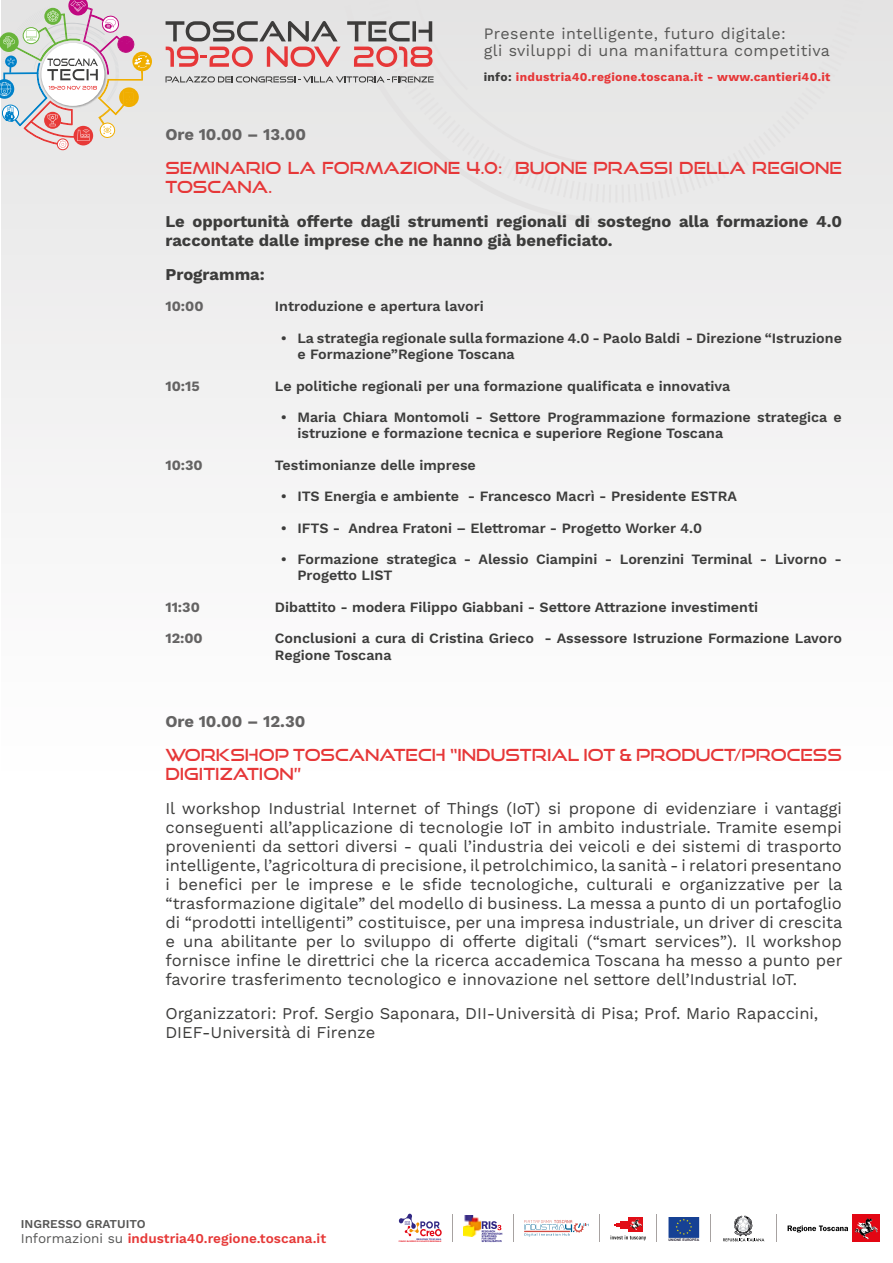
<style>
.page{position:relative;width:893px;height:1263px;background:#fff}
.page>*{position:absolute;margin:0;border:0;box-sizing:border-box;transform-origin:0 0}
.t1{font:16.5px/18.9px "Work Sans";color:#3c3c3b;text-align:justify}
.t2{font:700 16.5px/19px "Work Sans";color:#3c3c3b}
.t3{font:16.5px/19px "Good Times Rg";color:#e63738}
.t4{font:700 16.5px "Work Sans";color:#646363}
.t5{font:15.9px/16.6px "Work Sans";letter-spacing:.025em;color:#575756}
.t6{font:600 14.25px/16.4px "Work Sans";color:#3c3c3b}
.t7{font:700 14.25px "Work Sans";color:#646363}
.t8{font:600 13.5px "Work Sans";color:#e63837}
.t9{font:700 12px "Work Sans";letter-spacing:.025em;color:#e63738}
.t10{font:600 12px "Work Sans";color:#575756}
.t11{font:700 3.3px "Arial";color:#1f1a28}
.t12{font:700 2.25px "Gotham";letter-spacing:-.005em;color:#312783;scale:1.11 1}
.t13{font:700 2.1px "Gotham";letter-spacing:-.005em;color:#e30613;scale:.91 1}
.s1{color:#3d3c3b}
.s2{font-weight:400;color:#575756}
</style>
<div class="page">
<div style="left:1px;top:0;width:892px;height:786px;background:#f5f4f5"></div>
<div style="left:345px;top:203px;width:247px;height:20px;background:#ebebeb"></div>
<svg style="left:132px;top:52px;width:20px;height:19px"></svg>
<svg style="left:0;top:0;width:150px;height:151px"></svg>
<div style="left:166px;top:0;width:697px;height:203px;background:#e7e7e6"></div>
<svg style="left:776px;top:1214px;width:1px;height:28px"></svg>
<svg style="left:710px;top:1215px;width:1px;height:27px"></svg>
<svg style="left:723px;top:1216px;width:41px;height:25px"></svg>
<div style="left:853px;top:1215px;width:27px;height:27px;background:#e30613"></div>
<img style="left:854px;top:1218px;width:24px;height:22px">
<svg style="left:788px;top:1225px;width:60px;height:7px"></svg>
<svg style="left:513px;top:1214px;width:1px;height:28px"></svg>
<svg style="left:599px;top:1214px;width:1px;height:28px"></svg>
<img style="left:464px;top:1215px;width:16px;height:21px">
<svg style="left:482px;top:1221px;width:20px;height:21px"></svg>
<svg style="left:399px;top:1213px;width:43px;height:23px"></svg>
<div style="left:668px;top:1216px;width:32px;height:22px;background:#164194"></div>
<div style="left:668px;top:1216px;width:32px;height:22px;border:1px solid #fff"></div>
<svg style="left:676px;top:1219px;width:16px;height:16px"></svg>
<div style="left:629px;top:1217px;width:14px;height:15px;background:#e20e17"></div>
<svg style="left:610px;top:1219px;width:36px;height:21px"></svg>
<svg style="left:524px;top:1220px;width:65px;height:16px"></svg>
<p class="t5" style="left:484px;top:26px;width:348px">Presente intelligente, futuro digitale:<br>gli sviluppi di una manifattura competitiva</p>
<p class="t9" style="left:484px;top:70px;width:348px"><span class="s1">info:</span> industria40.regione.toscana.it - www.cantieri40.it</p>
<p class="t4" style="left:165px;top:125px;width:142px">Ore 10.00 – 13.00</p>
<p class="t3" style="left:165px;top:158px;width:678px">SEMINARIO LA FORMAZIONE 4.0: BUONE PRASSI DELLA REGIONE<br>TOSCANA.</p>
<p class="t2" style="left:165px;top:213px;width:678px">Le opportunità offerte dagli strumenti regionali di sostegno alla formazione 4.0 raccontate dalle imprese che ne hanno già beneficiato.</p>
<p class="t2" style="left:165px;top:266px;width:101px">Programma:</p>
<p class="t7" style="left:165px;top:298px;width:40px">10:00</p>
<p class="t6" style="left:275px;top:299px;width:210px">Introduzione e apertura lavori</p>
<p class="t6" style="left:297px;top:330px;width:546px;text-indent:-17px">• La strategia regionale sulla formazione 4.0 - Paolo Baldi - Direzione “Istruzione e Formazione”Regione Toscana</p>
<p class="t7" style="left:165px;top:377px;width:36px">10:15</p>
<p class="t6" style="left:275px;top:378px;width:457px">Le politiche regionali per una formazione qualificata e innovativa</p>
<p class="t6" style="left:297px;top:410px;width:546px;text-indent:-17px">• Maria Chiara Montomoli - Settore Programmazione formazione strategica e istruzione e formazione tecnica e superiore Regione Toscana</p>
<p class="t7" style="left:165px;top:457px;width:39px">10:30</p>
<p class="t6" style="left:275px;top:457px;width:203px">Testimonianze delle imprese</p>
<p class="t6" style="left:281px;top:489px;width:458px">• ITS Energia e ambiente - Francesco Macrì - Presidente ESTRA</p>
<p class="t6" style="left:281px;top:520px;width:423px">• IFTS - Andrea Fratoni – Elettromar - Progetto Worker 4.0</p>
<p class="t6" style="left:297px;top:552px;width:546px;text-indent:-17px">• Formazione strategica - Alessio Ciampini - Lorenzini Terminal - Livorno -<br>Progetto LIST</p>
<p class="t7" style="left:165px;top:599px;width:36px">11:30</p>
<p class="t6" style="left:275px;top:599px;width:485px">Dibattito - modera Filippo Giabbani - Settore Attrazione investimenti</p>
<p class="t7" style="left:165px;top:630px;width:39px">12:00</p>
<p class="t6" style="left:275px;top:631px;width:569px">Conclusioni a cura di Cristina Grieco - Assessore Istruzione Formazione Lavoro<br>Regione Toscana</p>
<p class="t4" style="left:165px;top:712px;width:142px">Ore 10.00 – 12.30</p>
<p class="t3" style="left:165px;top:745px;width:678px">WORKSHOP TOSCANATECH “INDUSTRIAL IOT &amp; PRODUCT/PROCESS<br>DIGITIZATION”</p>
<p class="t1" style="left:165px;top:800px;width:678px">Il workshop Industrial Internet of Things (IoT) si propone di evidenziare i vantaggi conseguenti all’applicazione di tecnologie IoT in ambito industriale. Tramite esempi provenienti da settori diversi - quali l’industria dei veicoli e dei sistemi di trasporto intelligente, l’agricoltura di precisione, il petrolchimico, la sanità - i relatori presentano i benefici per le imprese e le sfide tecnologiche, culturali e organizzative per la “trasformazione digitale” del modello di business. La messa a punto di un portafoglio di “prodotti intelligenti” costituisce, per una impresa industriale, un driver di crescita e una abilitante per lo sviluppo di offerte digitali (“smart services”). Il workshop fornisce infine le direttrici che la ricerca accademica Toscana ha messo a punto per favorire trasferimento tecnologico e innovazione nel settore dell’Industrial IoT.</p>
<p class="t1" style="left:165px;top:1005px;width:654px">Organizzatori: Prof. Sergio Saponara, DII-Università di Pisa; Prof. Mario Rapaccini,<br>DIEF-Università di Firenze</p>
<p class="t10" style="left:21px;top:1217px;width:126px">INGRESSO GRATUITO</p>
<p class="t8" style="left:21px;top:1231px;width:307px"><span class="s2">Informazioni su</span> industria40.regione.toscana.it</p>
<p class="t13" style="left:399px;top:1240px;width:48px">FONDO EUROPEO DI SVILUPPO REGIONALE</p>
<p class="t12" style="left:416px;top:1238px;width:24px">REGIONE TOSCANA</p>
<p class="t11" style="left:668px;top:1238px;width:32px">UNIONE EUROPEA</p>
</div>
